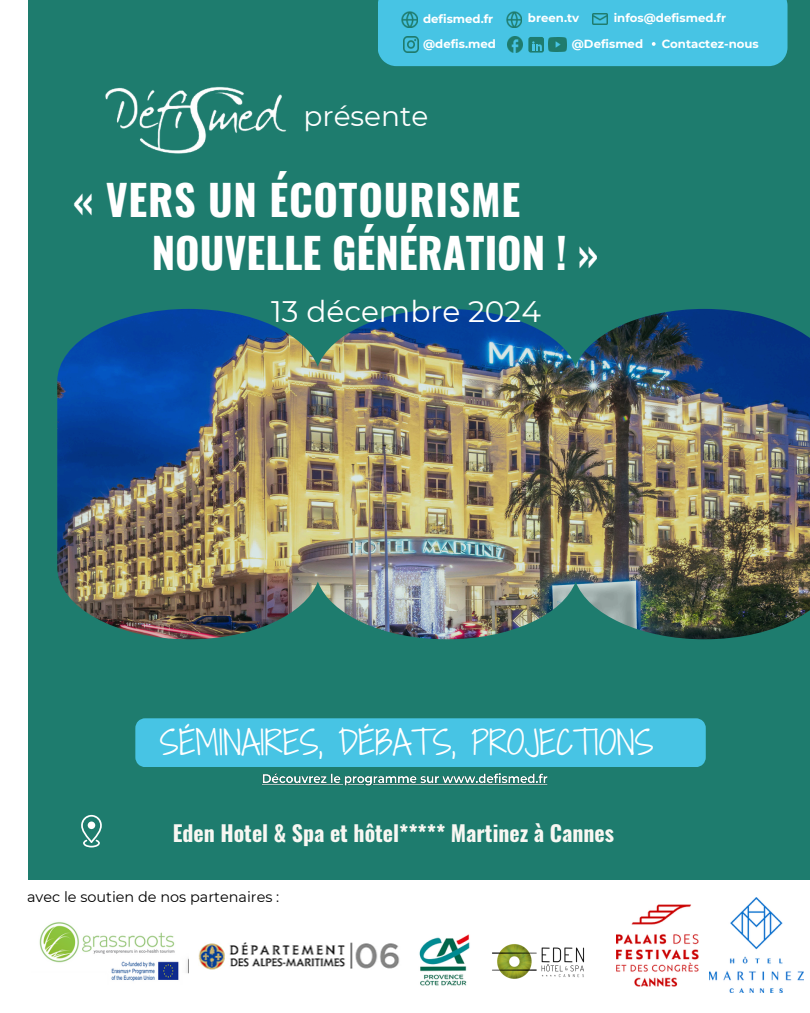
<style>
.page{position:relative;width:810px;height:1013px;background:#fff}
.page>*{position:absolute;margin:0;border:0;box-sizing:border-box;transform-origin:0 0}
.t1{font:700 42px "Oswald";color:#fff}
.t2{font:700 42px "Oswald";letter-spacing:.02em;color:#fff}
.t3{font:32px "Shadows Into Light Two";color:#fff}
.t4{font:29.7px "Montserrat";color:#fff}
.t5{font:28px "Montserrat";color:#fff}
.t6{font:700 21.8px "Oswald";color:#f8f7f2}
.t7{font:14.4px "Montserrat";color:#000}
.t8{font:700 11.7px "Montserrat";color:#fff}
</style>
<div class="page">
<div style="left:28px;top:0;width:782px;height:900px;background:#1e7c6e"></div>
<img style="left:57px;top:309px;width:753px;height:330px">
<div style="left:135px;top:718px;width:571px;height:49px;background:#47c4e4"></div>
<svg style="left:81px;top:815px;width:21px;height:32px"></svg>
<div style="left:88px;top:821px;width:7px;height:8px;background:#fff;border-radius:50%"></div>
<img style="left:105px;top:86px;width:182px;height:68px">
<div style="left:378px;top:0;width:410px;height:66px;background:#47c4e4"></div>
<div style="left:0;top:880px;width:810px;height:132px;background:#fff"></div>
<img style="left:198px;top:942px;width:202px;height:28px">
<img style="left:419px;top:934px;width:51px;height:52px">
<img style="left:616px;top:904px;width:83px;height:82px">
<img style="left:710px;top:897px;width:94px;height:95px">
<img style="left:492px;top:944px;width:93px;height:35px">
<img style="left:39px;top:922px;width:150px;height:59px">
<img style="left:261px;top:773px;width:287px;height:13px">
<h5 class="t8" style="left:423px;top:12px;width:72px">defismed.fr</h5>
<p class="t8" style="left:528px;top:11px;width:53px">breen.tv</p>
<p class="t8" style="left:614px;top:11px;width:114px">infos@defismed.fr</p>
<p class="t8" style="left:423px;top:36px;width:74px">@defis.med</p>
<p class="t8" style="left:572px;top:36px;width:73px">@Defismed</p>
<p class="t8" style="left:662px;top:36px;width:99px">Contactez-nous</p>
<h1 class="t5" style="left:303px;top:98px;width:126px">présente</h1>
<p class="t2" style="left:73px;top:167px;width:449px">« VERS UN ÉCOTOURISME</p>
<h4 class="t1" style="left:152px;top:220px;width:448px">NOUVELLE GÉNÉRATION ! »</h4>
<p class="t4" style="left:271px;top:293px;width:271px">13 décembre 2024</p>
<h1 class="t3" style="left:160px;top:719px;width:495px">SÉMINAIRES, DÉBATS, PROJECTIONS</h1>
<p class="t6" style="left:173px;top:816px;width:443px">Eden Hotel &amp; Spa et hôtel***** Martinez à Cannes</p>
<h5 class="t7" style="left:27px;top:888px;width:254px">avec le soutien de nos partenaires :</h5>
</div>
